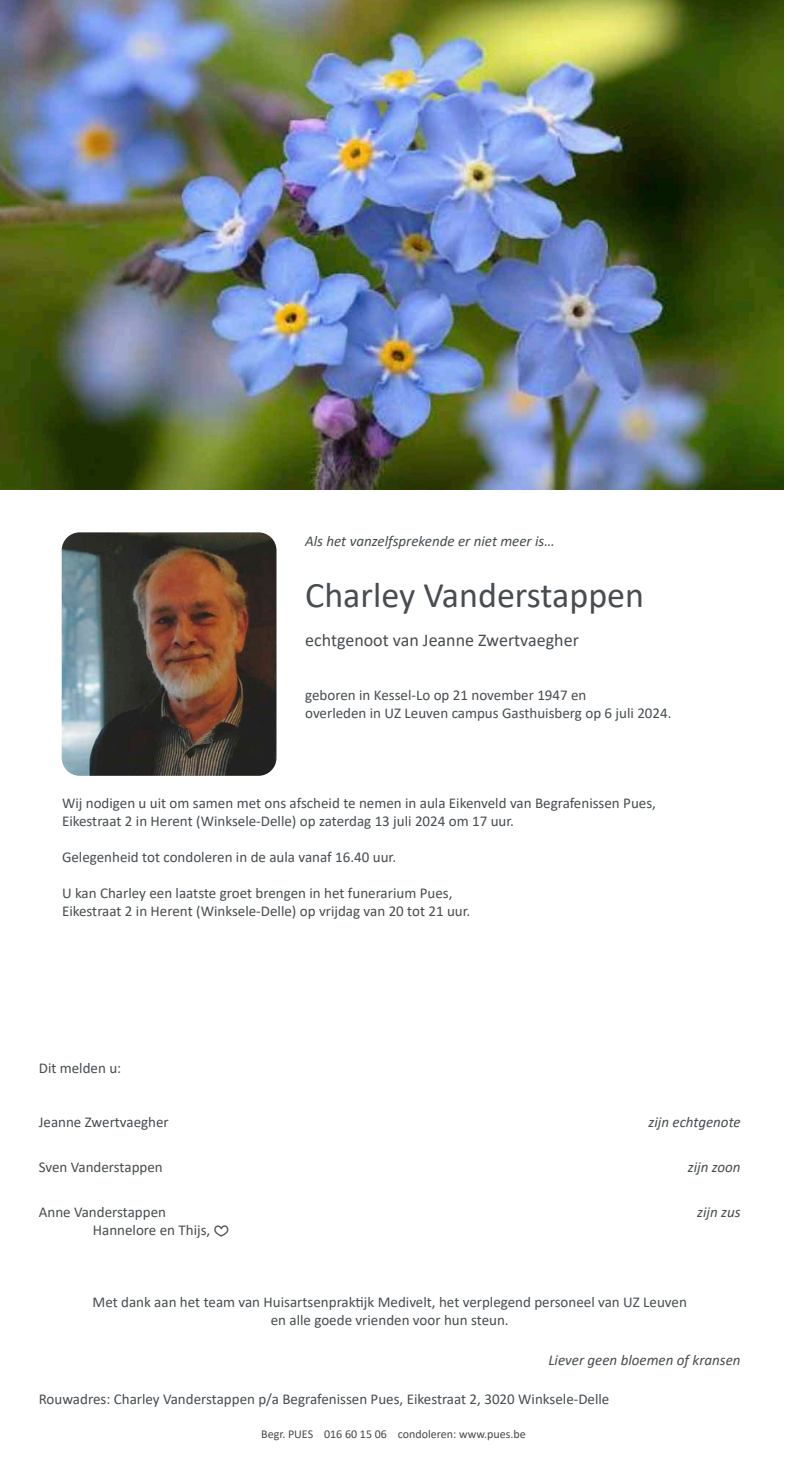
<style>
.page{position:relative;width:787px;height:1467px;background:#fff}
.page>*{position:absolute;margin:0;border:0;box-sizing:border-box;transform-origin:0 0}
.t1{font:36px "Calibri";color:#474d51}
.t2{font:18px "Calibri";color:#474d51}
.t3{font:15px/18px "Calibri";color:#474d51}
.t4{font:italic 15px "Calibri";color:#474d51}
.t5{font:12px "Calibri";color:#474a4b}
.s1{font-family:"V Bdings Two"}
</style>
<div class="page">
<img style="left:0;top:0;width:783px;height:489px">
<img style="left:62px;top:532px;width:214px;height:244px">
<p class="t4" style="left:305px;top:530px;width:251px">Als het vanzelfsprekende er niet meer is…</p>
<h1 class="t1" style="left:305px;top:570px;width:340px">Charley Vanderstappen</h1>
<p class="t2" style="left:305px;top:628px;width:275px">echtgenoot van Jeanne Zwertvaegher</p>
<p class="t3" style="left:305px;top:686px;width:368px">geboren in Kessel-Lo op 21 november 1947 en<br>overleden in UZ Leuven campus Gasthuisberg op 6 juli 2024.</p>
<p class="t3" style="left:62px;top:794px;width:595px">Wij nodigen u uit om samen met ons afscheid te nemen in aula Eikenveld van Begrafenissen Pues,<br>Eikestraat 2 in Herent (Winksele-Delle) op zaterdag 13 juli 2024 om 17 uur.</p>
<p class="t3" style="left:62px;top:848px;width:335px">Gelegenheid tot condoleren in de aula vanaf 16.40 uur.</p>
<p class="t3" style="left:62px;top:884px;width:410px">U kan Charley een laatste groet brengen in het funerarium Pues,<br>Eikestraat 2 in Herent (Winksele-Delle) op vrijdag van 20 tot 21 uur.</p>
<p class="t3" style="left:39px;top:1059px;width:84px">Dit melden u:</p>
<p class="t3" style="left:39px;top:1113px;width:131px">Jeanne Zwertvaegher</p>
<p class="t4" style="left:648px;top:1112px;width:94px">zijn echtgenote</p>
<p class="t3" style="left:39px;top:1158px;width:125px">Sven Vanderstappen</p>
<p class="t4" style="left:687px;top:1157px;width:54px">zijn zoon</p>
<p class="t3" style="left:39px;top:1203px;width:129px">Anne Vanderstappen</p>
<p class="t4" style="left:697px;top:1202px;width:45px">zijn zus</p>
<p class="t3" style="left:93px;top:1221px;width:137px">Hannelore en Thijs, <span class="s1">I</span></p>
<p class="t3" style="left:92px;top:1293px;width:596px;text-align:center">Met dank aan het team van Huisartsenpraktijk Medivelt, het verplegend personeel van UZ Leuven en alle goede vrienden voor hun steun.</p>
<p class="t4" style="left:548px;top:1349px;width:194px">Liever geen bloemen of kransen</p>
<p class="t3" style="left:39px;top:1390px;width:572px">Rouwadres: Charley Vanderstappen p/a Begrafenissen Pues, Eikestraat 2, 3020 Winksele-Delle</p>
<p class="t5" style="left:261px;top:1425px;width:266px">Begr. PUES 016 60 15 06 condoleren: www.pues.be</p>
</div>
